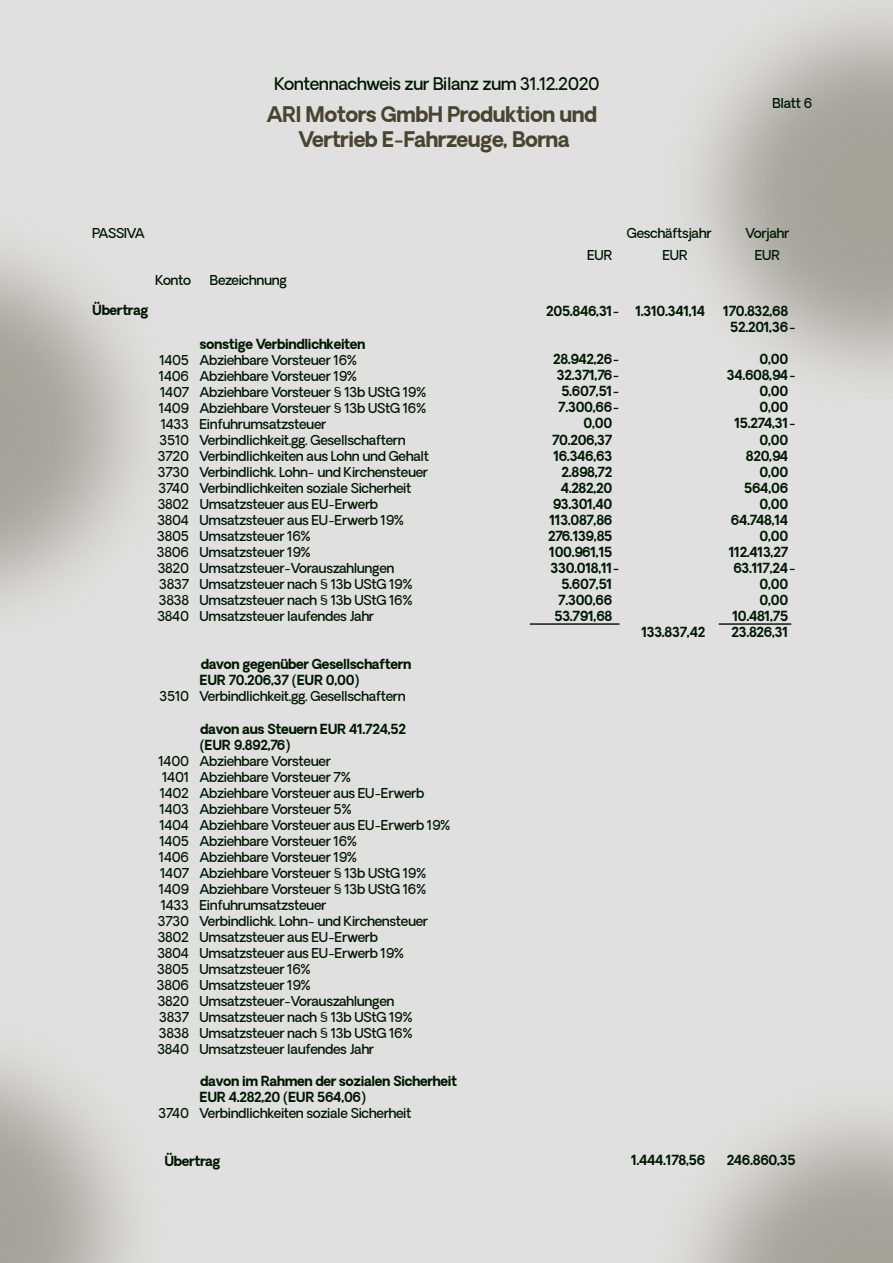
<style>
.page{position:relative;width:893px;height:1263px;background:#e0e0e0}
.page>*{position:absolute;margin:0;border:0;box-sizing:border-box;transform-origin:0 0}
.t1{font:700 20.7px/24.8px "Oakes Grotesk";letter-spacing:-.025em;color:#49442e;text-align:center}
.t2{font:500 16.95px "Oakes Grotesk";letter-spacing:-.025em;color:#001800}
.t3{font:500 13.35px/16px "Oakes Grotesk";letter-spacing:-.025em;color:#001800}
.t4{font:700 13.35px/16px "Oakes Grotesk";letter-spacing:-.025em;color:#001800}
</style>
<div class="page">
<hr style="left:530px;top:623px;width:89px;height:2px;background:#231f20">
<hr style="left:719px;top:623px;width:72px;height:2px;background:#231f20">
<p class="t2" style="left:274px;top:73px;width:327px">Kontennachweis zur Bilanz zum 31.12.2020</p>
<h1 class="t1" style="left:267px;top:103px;width:332px">ARI Motors GmbH Produktion und<br>Vertrieb E-Fahrzeuge, Borna</h1>
<p class="t3" style="left:772px;top:96px;width:41px">Blatt 6</p>
<p class="t3" style="left:92px;top:226px;width:54px">PASSIVA</p>
<p class="t3" style="left:155px;top:272px;width:38px">Konto</p>
<p class="t3" style="left:210px;top:272px;width:78px">Bezeichnung</p>
<p class="t3" style="left:627px;top:226px;width:86px">Geschäftsjahr</p>
<p class="t3" style="left:745px;top:223px;width:46px;line-height:21.3px;text-align:center">Vorjahr<br>EUR</p>
<p class="t3" style="left:587px;top:247px;width:27px">EUR</p>
<p class="t3" style="left:662px;top:247px;width:27px">EUR</p>
<p class="t4" style="left:92px;top:302px;width:58px">Übertrag</p>
<p class="t3" style="left:157px;top:352px;width:34px;text-align:justify">1405<br>1406<br>1407<br>1409<br>1433<br>3510<br>3720<br>3730<br>3740<br>3802<br>3804<br>3805<br>3806<br>3820<br>3837<br>3838<br>3840</p>
<p class="t3" style="left:160px;top:689px;width:31px">3510</p>
<p class="t3" style="left:157px;top:753px;width:34px;text-align:center">1400<br>1401<br>1402<br>1403<br>1404<br>1405<br>1406<br>1407<br>1409<br>1433<br>3730<br>3802<br>3804<br>3805<br>3806<br>3820<br>3837<br>3838<br>3840</p>
<p class="t3" style="left:158px;top:1105px;width:32px">3740</p>
<p class="t4" style="left:200px;top:336px;width:167px">sonstige Verbindlichkeiten</p>
<p class="t3" style="left:199px;top:352px;width:231px">Abziehbare Vorsteuer 16%<br>Abziehbare Vorsteuer 19%<br>Abziehbare Vorsteuer § 13b UStG 19%<br>Abziehbare Vorsteuer § 13b UStG 16%<br>Einfuhrumsatzsteuer<br>Verbindlichkeit.gg. Gesellschaftern<br>Verbindlichkeiten aus Lohn und Gehalt<br>Verbindlichk. Lohn- und Kirchensteuer<br>Verbindlichkeiten soziale Sicherheit<br>Umsatzsteuer aus EU-Erwerb<br>Umsatzsteuer aus EU-Erwerb 19%<br>Umsatzsteuer 16%<br>Umsatzsteuer 19%<br>Umsatzsteuer-Vorauszahlungen<br>Umsatzsteuer nach § 13b UStG 19%<br>Umsatzsteuer nach § 13b UStG 16%<br>Umsatzsteuer laufendes Jahr</p>
<p class="t4" style="left:200px;top:657px;width:213px">davon gegenüber Gesellschaftern<br>EUR 70.206,37 (EUR 0,00)</p>
<p class="t3" style="left:199px;top:689px;width:208px">Verbindlichkeit.gg. Gesellschaftern</p>
<p class="t4" style="left:200px;top:721px;width:208px">davon aus Steuern EUR 41.724,52 (EUR 9.892,76)</p>
<p class="t3" style="left:199px;top:753px;width:252px">Abziehbare Vorsteuer<br>Abziehbare Vorsteuer 7%<br>Abziehbare Vorsteuer aus EU-Erwerb<br>Abziehbare Vorsteuer 5%<br>Abziehbare Vorsteuer aus EU-Erwerb 19%<br>Abziehbare Vorsteuer 16%<br>Abziehbare Vorsteuer 19%<br>Abziehbare Vorsteuer § 13b UStG 19%<br>Abziehbare Vorsteuer § 13b UStG 16%<br>Einfuhrumsatzsteuer<br>Verbindlichk. Lohn- und Kirchensteuer<br>Umsatzsteuer aus EU-Erwerb<br>Umsatzsteuer aus EU-Erwerb 19%<br>Umsatzsteuer 16%<br>Umsatzsteuer 19%<br>Umsatzsteuer-Vorauszahlungen<br>Umsatzsteuer nach § 13b UStG 19%<br>Umsatzsteuer nach § 13b UStG 16%<br>Umsatzsteuer laufendes Jahr</p>
<p class="t4" style="left:200px;top:1073px;width:259px">davon im Rahmen der sozialen Sicherheit<br>EUR 4.282,20 (EUR 564,06)</p>
<p class="t3" style="left:199px;top:1105px;width:213px">Verbindlichkeiten soziale Sicherheit</p>
<p class="t4" style="left:164px;top:1154px;width:58px">Übertrag</p>
<p class="t4" style="left:546px;top:304px;width:75px">205.846,31-</p>
<p class="t4" style="left:553px;top:352px;width:68px">28.942,26-</p>
<p class="t4" style="left:557px;top:368px;width:64px">32.371,76-</p>
<p class="t4" style="left:561px;top:384px;width:60px">5.607,51-</p>
<p class="t4" style="left:558px;top:400px;width:63px">7.300,66-</p>
<p class="t4" style="left:584px;top:416px;width:30px">0,00</p>
<p class="t4" style="left:552px;top:432px;width:62px">70.206,37</p>
<p class="t4" style="left:553px;top:448px;width:61px">16.346,63</p>
<p class="t4" style="left:562px;top:464px;width:52px">2.898,72</p>
<p class="t4" style="left:561px;top:480px;width:53px">4.282,20</p>
<p class="t4" style="left:553px;top:496px;width:61px">93.301,40</p>
<p class="t4" style="left:549px;top:512px;width:64px">113.087,86</p>
<p class="t4" style="left:548px;top:528px;width:66px">276.139,85</p>
<p class="t4" style="left:549px;top:544px;width:65px">100.961,15</p>
<p class="t4" style="left:551px;top:560px;width:70px">330.018,11-</p>
<p class="t4" style="left:561px;top:576px;width:52px">5.607,51</p>
<p class="t4" style="left:558px;top:592px;width:56px">7.300,66</p>
<p class="t4" style="left:554px;top:608px;width:59px">53.791,68</p>
<p class="t4" style="left:635px;top:304px;width:71px">1.310.341,14</p>
<p class="t4" style="left:641px;top:624px;width:65px">133.837,42</p>
<p class="t4" style="left:723px;top:304px;width:74px;text-align:center">170.832,68<br>52.201,36-</p>
<p class="t4" style="left:759px;top:352px;width:30px">0,00</p>
<p class="t4" style="left:727px;top:368px;width:70px">34.608,94-</p>
<p class="t4" style="left:759px;top:384px;width:30px">0,00</p>
<p class="t4" style="left:759px;top:400px;width:30px">0,00</p>
<p class="t4" style="left:734px;top:416px;width:63px">15.274,31-</p>
<p class="t4" style="left:759px;top:432px;width:30px">0,00</p>
<p class="t4" style="left:746px;top:448px;width:44px">820,94</p>
<p class="t4" style="left:759px;top:464px;width:30px">0,00</p>
<p class="t4" style="left:744px;top:480px;width:46px">564,06</p>
<p class="t4" style="left:759px;top:496px;width:30px">0,00</p>
<p class="t4" style="left:731px;top:512px;width:59px">64.748,14</p>
<p class="t4" style="left:759px;top:528px;width:30px">0,00</p>
<p class="t4" style="left:729px;top:544px;width:61px">112.413,27</p>
<p class="t4" style="left:733px;top:560px;width:64px">63.117,24-</p>
<p class="t4" style="left:759px;top:576px;width:30px">0,00</p>
<p class="t4" style="left:759px;top:592px;width:30px">0,00</p>
<p class="t4" style="left:732px;top:608px;width:57px">10.481,75</p>
<p class="t4" style="left:732px;top:624px;width:58px">23.826,31</p>
<p class="t4" style="left:631px;top:1153px;width:76px">1.444.178,56</p>
<p class="t4" style="left:727px;top:1153px;width:71px">246.860,35</p>
</div>
